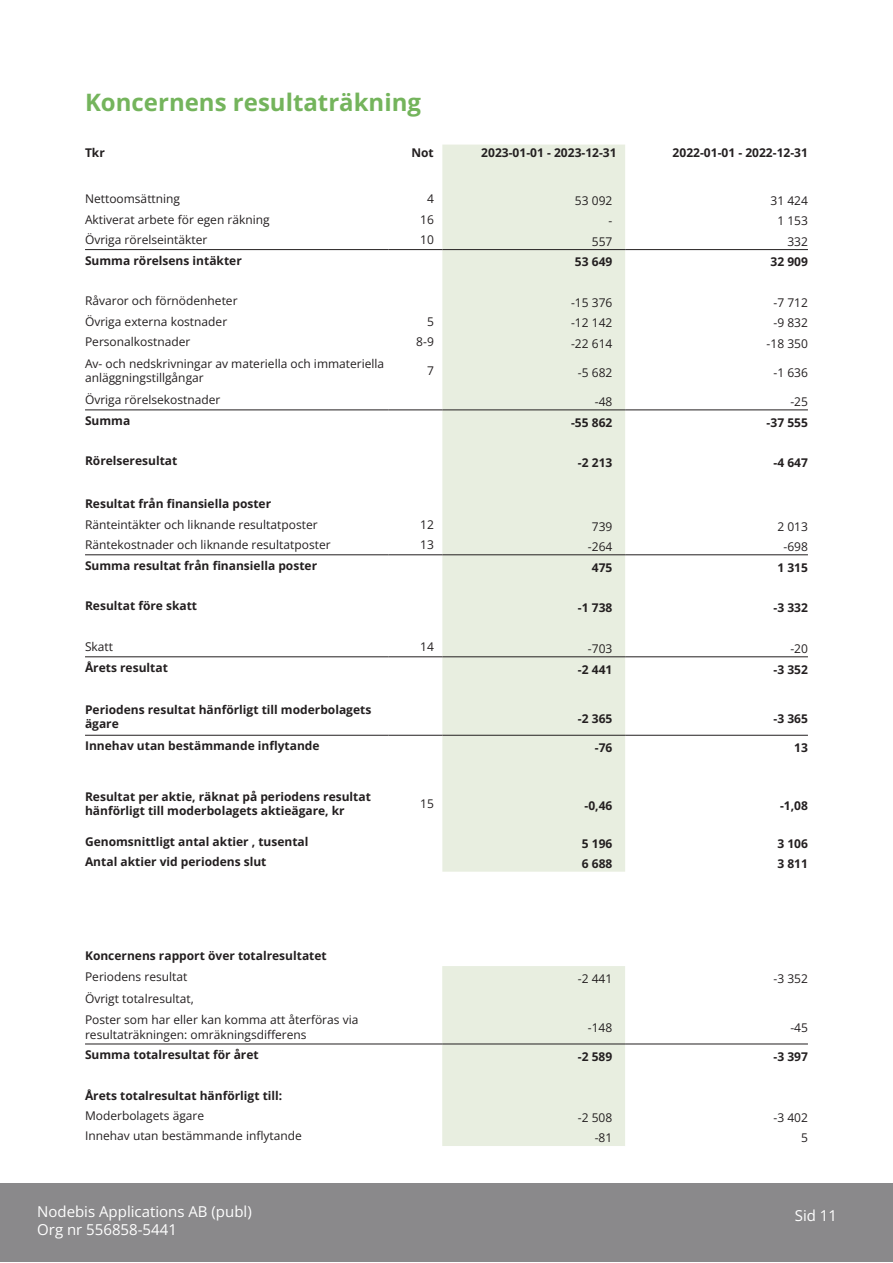
<style>
.page{position:relative;width:893px;height:1263px;background:#fff}
.page>*{position:absolute;margin:0;border:0;box-sizing:border-box;transform-origin:0 0}
.t1{font:700 24px "Open Sans";color:#74b45c}
.t2{font:15px/18px "Open Sans";color:#fff}
.t3{font:700 12px/14.4px "Open Sans";color:#231f20}
.t4{font:12px/14.4px "Open Sans";color:#231f20}
</style>
<div class="page">
<div style="left:442px;top:145px;width:183px;height:727px;background:#e8eee0"></div>
<hr style="left:85px;top:249px;width:304px;height:1px;background:#231f20">
<hr style="left:389px;top:249px;width:53px;height:1px;background:#231f20">
<hr style="left:442px;top:249px;width:183px;height:1px;background:#231f20">
<hr style="left:625px;top:249px;width:183px;height:1px;background:#231f20">
<hr style="left:85px;top:409px;width:304px;height:1px;background:#231f20">
<hr style="left:389px;top:409px;width:53px;height:1px;background:#231f20">
<hr style="left:442px;top:409px;width:183px;height:1px;background:#231f20">
<hr style="left:625px;top:409px;width:183px;height:1px;background:#231f20">
<hr style="left:85px;top:554px;width:304px;height:1px;background:#231f20">
<hr style="left:389px;top:554px;width:53px;height:1px;background:#231f20">
<hr style="left:442px;top:554px;width:183px;height:1px;background:#231f20">
<hr style="left:625px;top:554px;width:183px;height:1px;background:#231f20">
<hr style="left:85px;top:656px;width:304px;height:1px;background:#231f20">
<hr style="left:389px;top:656px;width:53px;height:1px;background:#231f20">
<hr style="left:442px;top:656px;width:183px;height:1px;background:#231f20">
<hr style="left:625px;top:656px;width:183px;height:1px;background:#231f20">
<hr style="left:85px;top:735px;width:304px;height:1px;background:#231f20">
<hr style="left:389px;top:735px;width:53px;height:1px;background:#231f20">
<hr style="left:442px;top:735px;width:183px;height:1px;background:#231f20">
<hr style="left:625px;top:735px;width:183px;height:1px;background:#231f20">
<div style="left:442px;top:966px;width:183px;height:180px;background:#e8eee0"></div>
<hr style="left:85px;top:1043px;width:357px;height:1px;background:#231f20">
<hr style="left:442px;top:1043px;width:183px;height:1px;background:#231f20">
<hr style="left:625px;top:1043px;width:183px;height:1px;background:#231f20">
<div style="left:0;top:1183px;width:893px;height:79px;background:#8a898b"></div>
<h3 class="t1" style="left:85px;top:85px;width:337px">Koncernens resultaträkning</h3>
<p class="t3" style="left:85px;top:146px;width:21px">Tkr</p>
<p class="t3" style="left:411px;top:146px;width:24px">Not</p>
<p class="t3" style="left:481px;top:146px;width:137px">2023-01-01 - 2023-12-31</p>
<p class="t3" style="left:673px;top:146px;width:137px">2022-01-01 - 2022-12-31</p>
<p class="t4" style="left:85px;top:191px;width:97px">Nettoomsättning</p>
<p class="t4" style="left:427px;top:191px;width:8px">4</p>
<p class="t4" style="left:575px;top:193px;width:39px">53 092</p>
<p class="t4" style="left:770px;top:193px;width:39px">31 424</p>
<p class="t4" style="left:85px;top:212px;width:186px">Aktiverat arbete för egen räkning</p>
<p class="t4" style="left:420px;top:212px;width:15px">16</p>
<p class="t4" style="left:608px;top:214px;width:5px">-</p>
<p class="t4" style="left:777px;top:214px;width:32px">1 153</p>
<p class="t4" style="left:85px;top:232px;width:124px">Övriga rörelseintäkter</p>
<p class="t4" style="left:420px;top:232px;width:15px">10</p>
<p class="t4" style="left:592px;top:234px;width:22px">557</p>
<p class="t4" style="left:787px;top:234px;width:22px">332</p>
<p class="t3" style="left:85px;top:253px;width:158px">Summa rörelsens intäkter</p>
<p class="t3" style="left:575px;top:255px;width:39px">53 649</p>
<p class="t3" style="left:770px;top:255px;width:39px">32 909</p>
<p class="t4" style="left:85px;top:293px;width:154px">Råvaror och förnödenheter</p>
<p class="t4" style="left:571px;top:295px;width:43px">-15 376</p>
<p class="t4" style="left:773px;top:295px;width:36px">-7 712</p>
<p class="t4" style="left:85px;top:314px;width:144px">Övriga externa kostnader</p>
<p class="t4" style="left:427px;top:314px;width:8px">5</p>
<p class="t4" style="left:571px;top:316px;width:43px">-12 142</p>
<p class="t4" style="left:773px;top:316px;width:36px">-9 832</p>
<p class="t4" style="left:85px;top:334px;width:107px">Personalkostnader</p>
<p class="t4" style="left:416px;top:334px;width:19px">8-9</p>
<p class="t4" style="left:571px;top:336px;width:43px">-22 614</p>
<p class="t4" style="left:767px;top:336px;width:43px">-18 350</p>
<p class="t4" style="left:85px;top:356px;width:301px">Av- och nedskrivningar av materiella och immateriella anläggningstillgångar</p>
<p class="t4" style="left:427px;top:363px;width:8px">7</p>
<p class="t4" style="left:578px;top:365px;width:36px">-5 682</p>
<p class="t4" style="left:773px;top:365px;width:36px">-1 636</p>
<p class="t4" style="left:85px;top:392px;width:137px">Övriga rörelsekostnader</p>
<p class="t4" style="left:595px;top:394px;width:19px">-48</p>
<p class="t4" style="left:790px;top:394px;width:19px">-25</p>
<p class="t3" style="left:85px;top:413px;width:47px">Summa</p>
<p class="t3" style="left:571px;top:415px;width:43px">-55 862</p>
<p class="t3" style="left:767px;top:415px;width:43px">-37 555</p>
<p class="t3" style="left:85px;top:454px;width:94px">Rörelseresultat</p>
<p class="t3" style="left:578px;top:455px;width:36px">-2 213</p>
<p class="t3" style="left:773px;top:455px;width:36px">-4 647</p>
<p class="t3" style="left:85px;top:496px;width:188px">Resultat från finansiella poster</p>
<p class="t4" style="left:85px;top:517px;width:234px">Ränteintäkter och liknande resultatposter</p>
<p class="t4" style="left:420px;top:517px;width:15px">12</p>
<p class="t4" style="left:592px;top:519px;width:22px">739</p>
<p class="t4" style="left:777px;top:519px;width:32px">2 013</p>
<p class="t4" style="left:85px;top:537px;width:247px">Räntekostnader och liknande resultatposter</p>
<p class="t4" style="left:420px;top:537px;width:15px">13</p>
<p class="t4" style="left:588px;top:539px;width:26px">-264</p>
<p class="t4" style="left:783px;top:539px;width:26px">-698</p>
<p class="t3" style="left:85px;top:558px;width:234px">Summa resultat från finansiella poster</p>
<p class="t3" style="left:592px;top:560px;width:22px">475</p>
<p class="t3" style="left:777px;top:560px;width:32px">1 315</p>
<p class="t3" style="left:85px;top:598px;width:114px">Resultat före skatt</p>
<p class="t3" style="left:578px;top:600px;width:36px">-1 738</p>
<p class="t3" style="left:773px;top:600px;width:36px">-3 332</p>
<p class="t4" style="left:85px;top:639px;width:30px">Skatt</p>
<p class="t4" style="left:420px;top:639px;width:15px">14</p>
<p class="t4" style="left:588px;top:641px;width:26px">-703</p>
<p class="t4" style="left:790px;top:641px;width:19px">-20</p>
<p class="t3" style="left:85px;top:660px;width:84px">Årets resultat</p>
<p class="t3" style="left:578px;top:662px;width:36px">-2 441</p>
<p class="t3" style="left:773px;top:662px;width:36px">-3 352</p>
<p class="t3" style="left:85px;top:702px;width:288px">Periodens resultat hänförligt till moderbolagets ägare</p>
<p class="t3" style="left:578px;top:711px;width:36px">-2 365</p>
<p class="t3" style="left:773px;top:711px;width:36px">-3 365</p>
<p class="t3" style="left:85px;top:738px;width:236px">Innehav utan bestämmande inflytande</p>
<p class="t3" style="left:595px;top:740px;width:19px">-76</p>
<p class="t3" style="left:794px;top:740px;width:15px">13</p>
<p class="t3" style="left:85px;top:789px;width:287px">Resultat per aktie, räknat på periodens resultat hänförligt till moderbolagets aktieägare, kr</p>
<p class="t4" style="left:420px;top:796px;width:15px">15</p>
<p class="t3" style="left:584px;top:798px;width:29px">-0,46</p>
<p class="t3" style="left:780px;top:798px;width:29px">-1,08</p>
<p class="t3" style="left:85px;top:834px;width:225px">Genomsnittligt antal aktier , tusental</p>
<p class="t3" style="left:582px;top:836px;width:32px">5 196</p>
<p class="t3" style="left:777px;top:836px;width:32px">3 106</p>
<p class="t3" style="left:85px;top:854px;width:183px">Antal aktier vid periodens slut</p>
<p class="t3" style="left:582px;top:856px;width:32px">6 688</p>
<p class="t3" style="left:777px;top:856px;width:32px">3 811</p>
<p class="t3" style="left:85px;top:949px;width:243px">Koncernens rapport över totalresultatet</p>
<p class="t4" style="left:85px;top:969px;width:104px">Periodens resultat</p>
<p class="t4" style="left:578px;top:971px;width:36px">-2 441</p>
<p class="t4" style="left:773px;top:971px;width:36px">-3 352</p>
<p class="t4" style="left:85px;top:991px;width:110px">Övrigt totalresultat,</p>
<p class="t4" style="left:85px;top:1012px;width:275px">Poster som har eller kan komma att återföras via resultaträkningen: omräkningsdifferens</p>
<p class="t4" style="left:588px;top:1020px;width:26px">-148</p>
<p class="t4" style="left:790px;top:1020px;width:19px">-45</p>
<p class="t3" style="left:85px;top:1047px;width:175px">Summa totalresultat för året</p>
<p class="t3" style="left:578px;top:1049px;width:36px">-2 589</p>
<p class="t3" style="left:773px;top:1049px;width:36px">-3 397</p>
<p class="t3" style="left:85px;top:1088px;width:199px">Årets totalresultat hänförligt till:</p>
<p class="t4" style="left:85px;top:1108px;width:121px">Moderbolagets ägare</p>
<p class="t4" style="left:578px;top:1110px;width:36px">-2 508</p>
<p class="t4" style="left:773px;top:1110px;width:36px">-3 402</p>
<p class="t4" style="left:85px;top:1128px;width:218px">Innehav utan bestämmande inflytande</p>
<p class="t4" style="left:595px;top:1130px;width:19px">-81</p>
<p class="t4" style="left:801px;top:1130px;width:8px">5</p>
<p class="t2" style="left:37px;top:1202px;width:216px">Nodebis Applications AB (publ)<br>Org nr 556858-5441</p>
<p class="t2" style="left:795px;top:1206px;width:44px">Sid 11</p>
</div>
